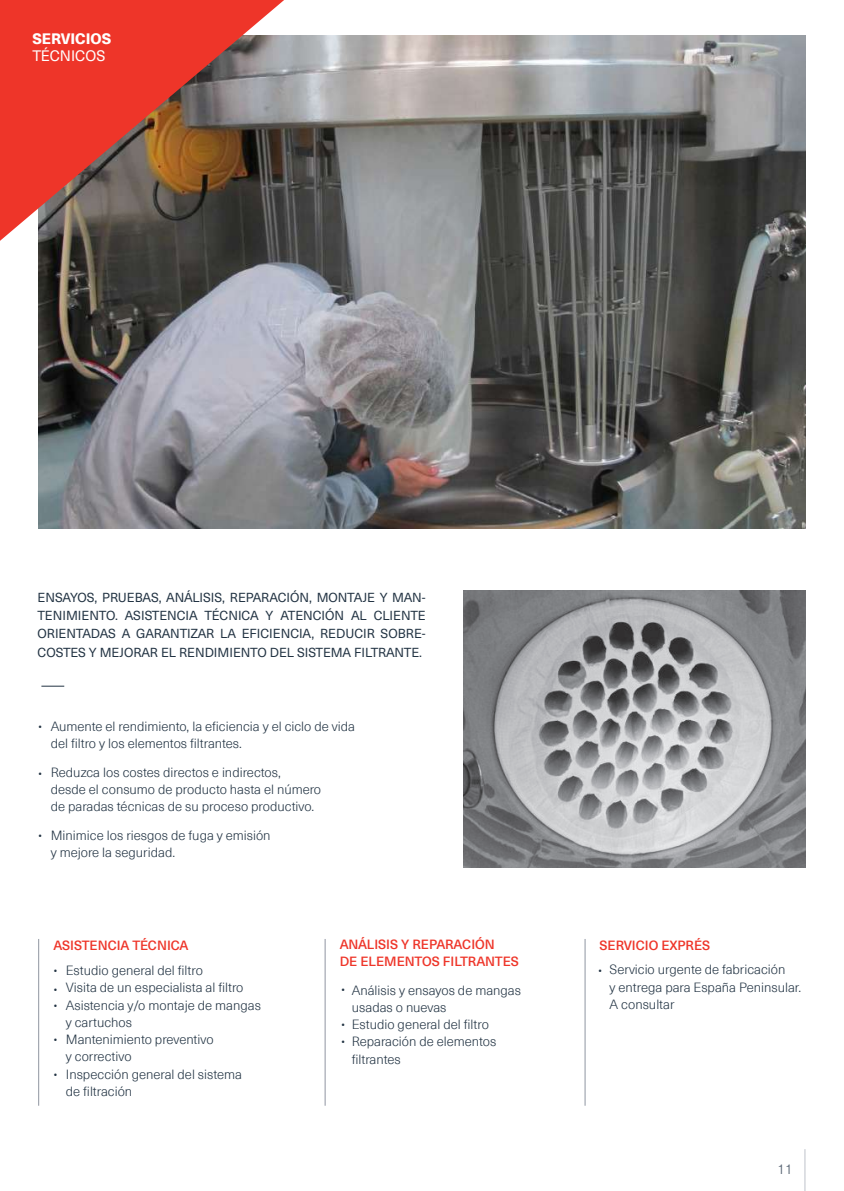
<style>
.page{position:relative;width:844px;height:1191px;background:#fff}
.page>*{position:absolute;margin:0;border:0;box-sizing:border-box;transform-origin:0 0}
.t1{font:19.78px/34.3px "Myriad Pro";color:#223343}
.t2{font:800 14.7px "Neue Haas Unica Pro";color:#fff}
.t3{font:14.7px "Neue Haas Unica Pro";color:#fff}
.t4{font:300 14.17px "Neue Haas Unica Pro";color:#525f6e}
.t5{font:300 13.12px/17.2px "Neue Haas Unica Pro";color:#223343}
.t6{font:500 13.12px/17.2px "Neue Haas Unica Pro";color:#ee3529}
.t7{font:12.78px/18.4px "Neue Haas Unica Pro";color:#223343;text-align:justify}
</style>
<div class="page">
<hr style="left:584px;top:939px;width:1px;height:166px;background:#8f95a1">
<hr style="left:325px;top:939px;width:1px;height:166px;background:#8f95a1">
<hr style="left:38px;top:939px;width:1px;height:166px;background:#8f95a1">
<img style="left:463px;top:591px;width:342px;height:276px">
<svg style="left:41px;top:686px;width:23px;height:1px"></svg>
<hr style="left:804px;top:1149px;width:1px;height:42px;background:#bec2ca">
<img style="left:38px;top:35px;width:767px;height:493px">
<svg style="left:0;top:0;width:284px;height:241px;background:#7d5b53"></svg>
<svg style="left:0;top:0;width:208px;height:176px;background:#d73d2d"></svg>
<p class="t2" style="left:32px;top:31px;width:81px">SERVICIOS</p>
<p class="t3" style="left:32px;top:47px;width:75px">TÉCNICOS</p>
<p class="t7" style="left:37px;top:588px;width:389px">ENSAYOS, PRUEBAS, ANÁLISIS, REPARACIÓN, MONTAJE Y MAN-TENIMIENTO. ASISTENCIA TÉCNICA Y ATENCIÓN AL CLIENTE ORIENTADAS A GARANTIZAR LA EFICIENCIA, REDUCIR SOBRE-COSTES Y MEJORAR EL RENDIMIENTO DEL SISTEMA FILTRANTE.</p>
<h1 class="t1" style="left:38px;top:708px;width:6px">·</h1>
<h1 class="t1" style="left:38px;top:754px;width:6px">·</h1>
<h1 class="t1" style="left:38px;top:817px;width:6px">·</h1>
<p class="t5" style="left:51px;top:718px;width:305px">Aumente el rendimiento, la eficiencia y el ciclo de vida del filtro y los elementos filtrantes.</p>
<p class="t5" style="left:51px;top:764px;width:272px">Reduzca los costes directos e indirectos,<br>desde el consumo de producto hasta el número de paradas técnicas de su proceso productivo.</p>
<p class="t5" style="left:51px;top:827px;width:221px">Minimice los riesgos de fuga y emisión y mejore la seguridad.</p>
<p class="t6" style="left:53px;top:936px;width:137px">ASISTENCIA TÉCNICA</p>
<h1 class="t1" style="left:54px;top:959px;width:6px;line-height:18.9px">· ·</h1>
<h1 class="t1" style="left:54px;top:987px;width:6px;text-align:justify">· · ·</h1>
<p class="t5" style="left:66px;top:962px;width:196px">Estudio general del filtro<br>Visita de un especialista al filtro<br>Asistencia y/o montaje de mangas y cartuchos<br>Mantenimiento preventivo<br>y correctivo<br>Inspección general del sistema<br>de filtración</p>
<p class="t6" style="left:340px;top:935px;width:180px">ANÁLISIS Y REPARACIÓN<br>DE ELEMENTOS FILTRANTES</p>
<p class="t5" style="left:351px;top:981px;width:171px">Análisis y ensayos de mangas usadas o nuevas<br>Estudio general del filtro<br>Reparación de elementos filtrantes</p>
<h1 class="t1" style="left:341px;top:970px;width:6px;line-height:35px">· ·</h1>
<h1 class="t1" style="left:341px;top:1022px;width:6px">·</h1>
<p class="t6" style="left:599px;top:936px;width:112px">SERVICIO EXPRÉS</p>
<h1 class="t1" style="left:598px;top:951px;width:6px">·</h1>
<p class="t5" style="left:609px;top:961px;width:193px">Servicio urgente de fabricación<br>y entrega para España Peninsular.<br>A consultar</p>
<p class="t4" style="left:777px;top:1161px;width:17px">11</p>
</div>
